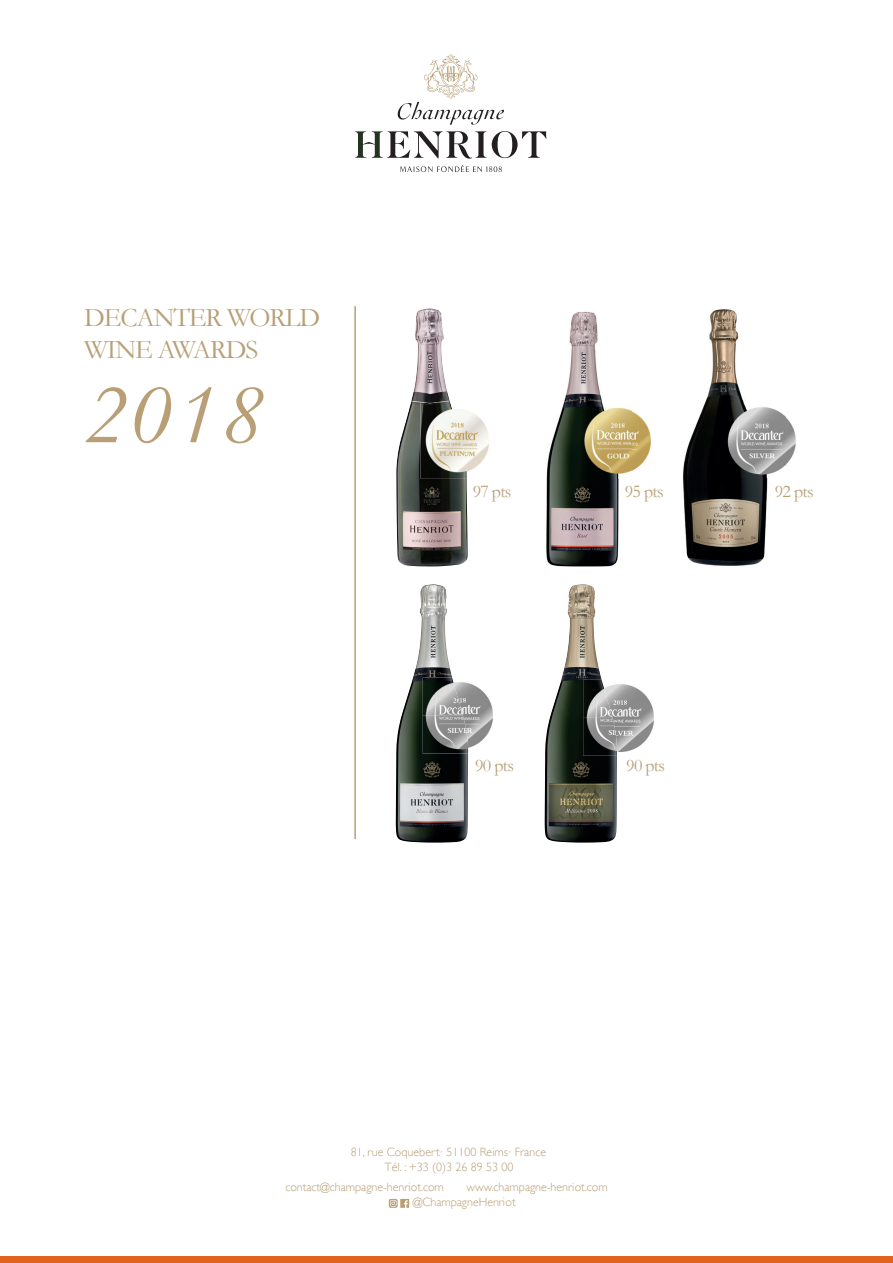
<style>
.page{position:relative;width:893px;height:1263px;background:#fff}
.page>*{position:absolute;margin:0;border:0;box-sizing:border-box;transform-origin:0 0}
.t1{font:italic 87px "Garamond";color:#b89f76}
.t2{font:27px/32.4px "Garamond";letter-spacing:-.04em;color:#b89f76}
.t3{font:18px "Garamond";letter-spacing:-.04em;color:#b89f76}
.t4{font:300 12px/14.4px "Gill Sans";color:#b89f76;text-align:center}
</style>
<div class="page">
<svg style="left:389px;top:1199px;width:20px;height:9px"></svg>
<svg style="left:398px;top:54px;width:106px;height:71px"></svg>
<svg style="left:400px;top:165px;width:102px;height:7px"></svg>
<svg style="left:492px;top:131px;width:54px;height:27px"></svg>
<svg style="left:355px;top:131px;width:131px;height:28px"></svg>
<img style="left:396px;top:309px;width:72px;height:257px">
<img style="left:546px;top:311px;width:73px;height:255px">
<img style="left:683px;top:309px;width:85px;height:257px">
<img style="left:545px;top:584px;width:72px;height:259px">
<img style="left:396px;top:584px;width:72px;height:259px">
<hr style="left:354px;top:306px;width:2px;height:533px;background:#b89f76">
<img style="left:467px;top:403px;width:22px;height:76px">
<img style="left:421px;top:403px;width:46px;height:76px">
<img style="left:581px;top:403px;width:70px;height:76px">
<img style="left:725px;top:403px;width:71px;height:75px">
<img style="left:463px;top:678px;width:30px;height:75px">
<img style="left:423px;top:678px;width:40px;height:37px">
<img style="left:423px;top:715px;width:45px;height:38px">
<img style="left:612px;top:680px;width:42px;height:72px">
<img style="left:583px;top:680px;width:29px;height:38px">
<img style="left:583px;top:718px;width:34px;height:38px">
<div style="left:0;top:1256px;width:893px;height:7px;background:#e1631e"></div>
<h2 class="t2" style="left:84px;top:300px;width:238px">DECANTER WORLD<br>WINE AWARDS</h2>
<h1 class="t1" style="left:84px;top:356px;width:180px">2018</h1>
<h3 class="t3" style="left:473px;top:479px;width:40px">97 pts</h3>
<h3 class="t3" style="left:625px;top:479px;width:40px">95 pts</h3>
<h3 class="t3" style="left:775px;top:479px;width:40px">92 pts</h3>
<h3 class="t3" style="left:475px;top:753px;width:40px">90 pts</h3>
<h3 class="t3" style="left:626px;top:753px;width:40px">90 pts</h3>
<p class="t4" style="left:351px;top:1145px;width:197px">81, rue Coquebert· 51100 Reims· France<br>Tél. : +33 (0)3 26 89 53 00</p>
<p class="t4" style="left:285px;top:1180px;width:160px">contact@champagne-henriot.com</p>
<p class="t4" style="left:413px;top:1179px;width:196px;line-height:15.3px;text-align:left;text-indent:54px">www.champagne-henriot.com @ChampagneHenriot</p>
</div>
